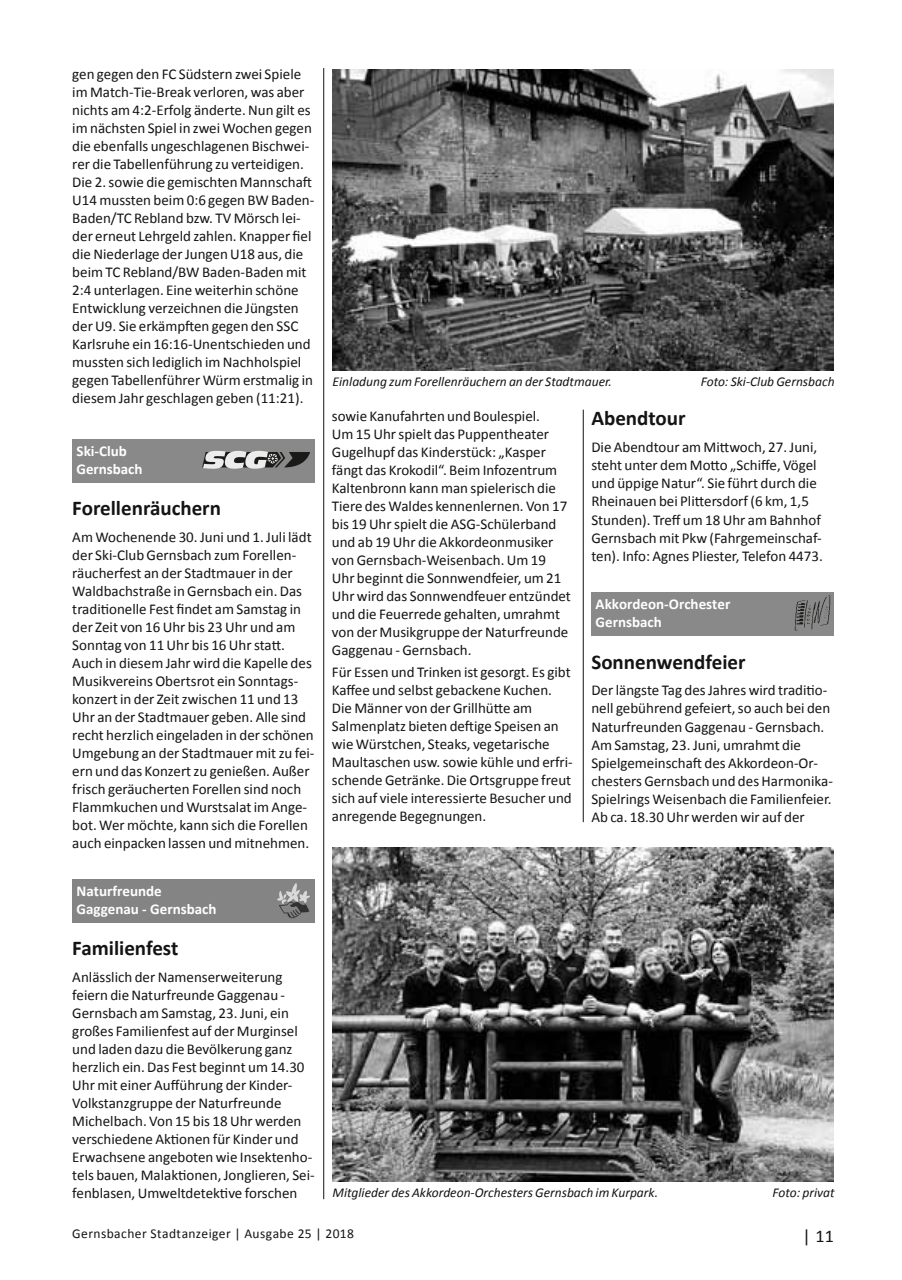
<style>
.page{position:relative;width:902px;height:1280px;background:#fff}
.page>*{position:absolute;margin:0;border:0;box-sizing:border-box;transform-origin:0 0}
.t1{font:700 21px "Calibri";color:#141415}
.t2{font:18px "Calibri";color:#141415}
.t3{font:15px/18px "Calibri";color:#141415}
.t4{font:700 15px/18px "Calibri";color:#fff}
.t5{font:italic 13.5px "Calibri";color:#141415}
.t6{font:13.5px "Calibri";letter-spacing:.025em;color:#141415}
</style>
<div class="page">
<hr style="left:323px;top:68px;width:1px;height:1131px;background:#141415">
<hr style="left:583px;top:410px;width:1px;height:412px;background:#141415">
<div style="left:72px;top:439px;width:243px;height:43px;background:#898989"></div>
<svg style="left:202px;top:451px;width:108px;height:18px"></svg>
<div style="left:72px;top:879px;width:243px;height:43px;background:#848484"></div>
<svg style="left:277px;top:883px;width:33px;height:35px"></svg>
<div style="left:591px;top:592px;width:242px;height:44px;background:#898989"></div>
<img style="left:794px;top:595px;width:37px;height:36px">
<img style="left:332px;top:70px;width:501px;height:300px">
<img style="left:332px;top:848px;width:501px;height:333px">
<p class="t3" style="left:72px;top:65px;width:243px">gen gegen den FC Südstern zwei Spiele im Match-Tie-Break verloren, was aber nichts am 4:2-Erfolg änderte. Nun gilt es im nächsten Spiel in zwei Wochen gegen die ebenfalls ungeschlagenen Bischwei&shy;rer die Tabellenführung zu verteidigen.<br>Die 2. sowie die gemischten Mannschaft U14 mussten beim 0:6 gegen BW Baden-Baden/TC Rebland bzw. TV Mörsch lei&shy;der erneut Lehrgeld zahlen. Knapper fiel die Niederlage der Jungen U18 aus, die beim TC Rebland/BW Baden-Baden mit 2:4 unterlagen. Eine weiterhin schöne Entwicklung verzeichnen die Jüngsten der U9. Sie erkämpften gegen den SSC Karlsruhe ein 16:16-Unentschieden und mussten sich lediglich im Nachholspiel gegen Tabellenführer Würm erstmalig in diesem Jahr geschlagen geben (11:21).</p>
<p class="t4" style="left:77px;top:442px;width:67px">Ski-Club<br>Gernsbach</p>
<h1 class="t1" style="left:72px;top:495px;width:150px">Forellenräuchern</h1>
<p class="t3" style="left:72px;top:528px;width:244px">Am Wochenende 30. Juni und 1. Juli lädt der Ski-Club Gernsbach zum Forellen&shy;räucherfest an der Stadtmauer in der Waldbachstraße in Gernsbach ein. Das traditionelle Fest findet am Samstag in der Zeit von 16 Uhr bis 23 Uhr und am Sonntag von 11 Uhr bis 16 Uhr statt.<br>Auch in diesem Jahr wird die Kapelle des Musikvereins Obertsrot ein Sonntags&shy;konzert in der Zeit zwischen 11 und 13<br>Uhr an der Stadtmauer geben. Alle sind recht herzlich eingeladen in der schönen Umgebung an der Stadtmauer mit zu fei&shy;ern und das Konzert zu genießen. Außer frisch geräucherten Forellen sind noch Flammkuchen und Wurstsalat im Ange&shy;bot. Wer möchte, kann sich die Forellen auch einpacken lassen und mitnehmen.</p>
<p class="t4" style="left:77px;top:882px;width:141px">Naturfreunde<br>Gaggenau - Gernsbach</p>
<h1 class="t1" style="left:72px;top:935px;width:108px">Familienfest</h1>
<p class="t3" style="left:72px;top:968px;width:244px">Anlässlich der Namenserweiterung feiern die Naturfreunde Gaggenau - Gernsbach am Samstag, 23. Juni, ein großes Familienfest auf der Murginsel und laden dazu die Bevölkerung ganz herzlich ein. Das Fest beginnt um 14.30<br>Uhr mit einer Aufführung der Kinder-Volkstanzgruppe der Naturfreunde Michelbach. Von 15 bis 18 Uhr werden verschiedene Aktionen für Kinder und Erwachsene angeboten wie Insektenho&shy;tels bauen, Malaktionen, Jonglieren, Sei&shy;fenblasen, Umweltdetektive forschen</p>
<p class="t5" style="left:332px;top:372px;width:281px">Einladung zum Forellenräuchern an der Stadtmauer.</p>
<p class="t5" style="left:700px;top:372px;width:135px">Foto: Ski-Club Gernsbach</p>
<p class="t3" style="left:332px;top:407px;width:240px">sowie Kanufahrten und Boulespiel.<br>Um 15 Uhr spielt das Puppentheater Gugelhupf das Kinderstück: „Kasper fängt das Krokodil“. Beim Infozentrum Kaltenbronn kann man spielerisch die Tiere des Waldes kennenlernen. Von 17 bis 19 Uhr spielt die ASG-Schülerband und ab 19 Uhr die Akkordeonmusiker von Gernsbach-Weisenbach. Um 19<br>Uhr beginnt die Sonnwendfeier, um 21<br>Uhr wird das Sonnwendfeuer entzündet und die Feuerrede gehalten, umrahmt von der Musikgruppe der Naturfreunde Gaggenau - Gernsbach.</p>
<p class="t3" style="left:332px;top:663px;width:242px">Für Essen und Trinken ist gesorgt. Es gibt Kaffee und selbst gebackene Kuchen.<br>Die Männer von der Grillhütte am Salmenplatz bieten deftige Speisen an wie Würstchen, Steaks, vegetarische Maultaschen usw. sowie kühle und erfri&shy;schende Getränke. Die Ortsgruppe freut sich auf viele interessierte Besucher und anregende Begegnungen.</p>
<h1 class="t1" style="left:591px;top:405px;width:96px">Abendtour</h1>
<p class="t3" style="left:591px;top:438px;width:233px">Die Abendtour am Mittwoch, 27. Juni, steht unter dem Motto „Schiffe, Vögel und üppige Natur“. Sie führt durch die Rheinauen bei Plittersdorf (6 km, 1,5<br>Stunden). Treff um 18 Uhr am Bahnhof Gernsbach mit Pkw (Fahrgemeinschaf&shy;ten). Info: Agnes Pliester, Telefon 4473.</p>
<p class="t4" style="left:595px;top:595px;width:136px">Akkordeon-Orchester<br>Gernsbach</p>
<h1 class="t1" style="left:591px;top:648px;width:156px">Sonnenwendfeier</h1>
<p class="t3" style="left:591px;top:681px;width:243px">Der längste Tag des Jahres wird traditio&shy;nell gebührend gefeiert, so auch bei den Naturfreunden Gaggenau - Gernsbach.<br>Am Samstag, 23. Juni, umrahmt die Spielgemeinschaft des Akkordeon-Or&shy;chesters Gernsbach und des Harmonika-Spielrings Weisenbach die Familienfeier.<br>Ab ca. 18.30 Uhr werden wir auf der</p>
<p class="t5" style="left:332px;top:1183px;width:327px">Mitglieder des Akkordeon-Orchesters Gernsbach im Kurpark.</p>
<p class="t5" style="left:772px;top:1183px;width:64px">Foto: privat</p>
<p class="t6" style="left:72px;top:1225px;width:283px">Gernsbacher Stadtanzeiger | Ausgabe 25 | 2018</p>
<p class="t2" style="left:802px;top:1224px;width:33px">| 11</p>
</div>
